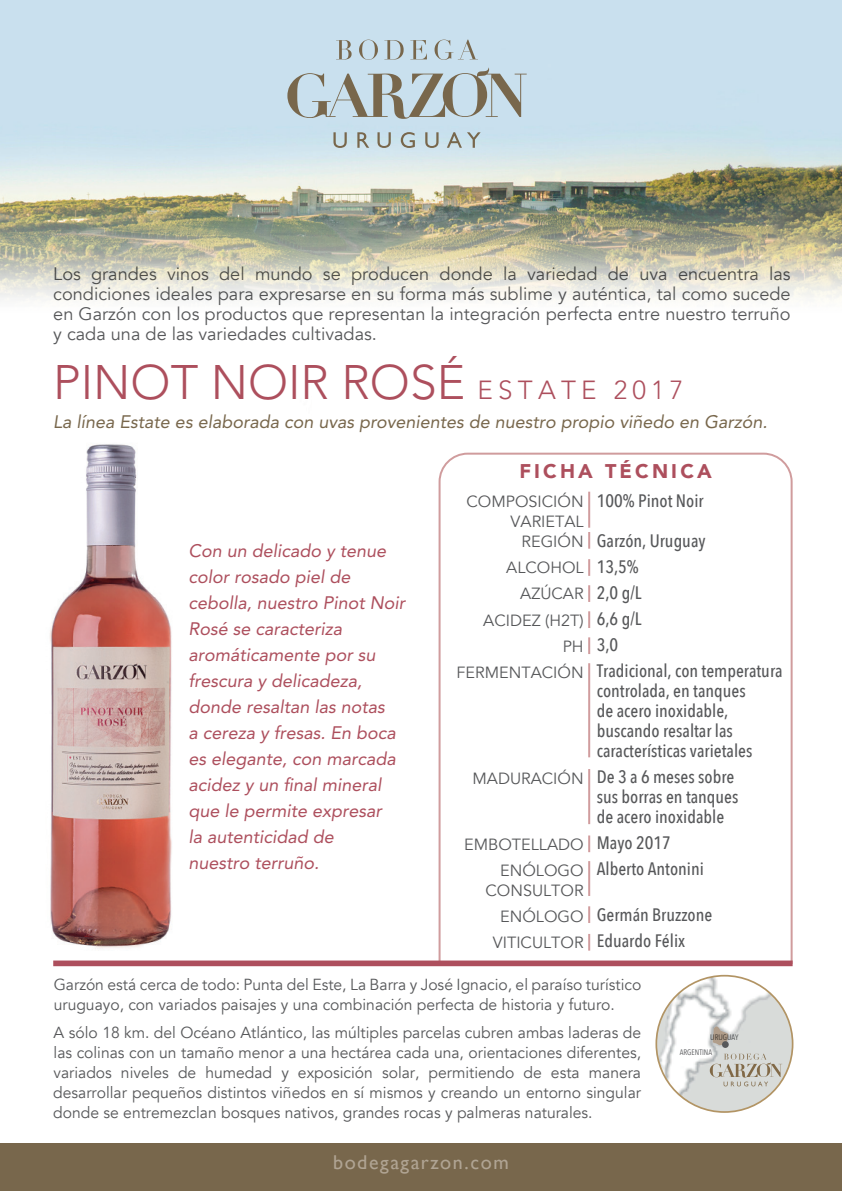
<style>
.page{position:relative;width:842px;height:1191px;background:#fff}
.page>*{position:absolute;margin:0;border:0;box-sizing:border-box;transform-origin:0 0}
.t1{font:300 48px "Avenir LT Std";color:#ad4f5d}
.t2{font:20px "Gill Sans";letter-spacing:.08em;color:#b0a493}
.t3{font:900 19.8px "Avenir";letter-spacing:.16em;color:#ad4f5d}
.t4{font:500 18px/26px "Avenir Next Condensed";color:#57585a}
.t5{font:italic 18px/26px "Avenir LT Std";color:#ad4f5d}
.t6{font:18px/20px "Avenir";color:#57585a;text-align:justify}
.t7{font:italic 18px "Avenir LT Std";color:#78674c}
.t8{font:16.2px/26px "Avenir";color:#57585a;text-align:right}
.t9{font:16px/20px "Avenir";color:#57585a}
.t10{font:8px "Avenir Next Condensed";color:#57585a}
.s1{font-size:26px}
</style>
<div class="page">
<img style="left:50px;top:444px;width:122px;height:505px">
<img style="left:0;top:0;width:842px;height:300px">
<div style="left:0;top:1143px;width:842px;height:48px;background:#78674c"></div>
<svg style="left:336px;top:40px;width:16px;height:20px"></svg>
<svg style="left:359px;top:40px;width:19px;height:20px"></svg>
<svg style="left:384px;top:40px;width:20px;height:20px"></svg>
<svg style="left:410px;top:40px;width:17px;height:19px"></svg>
<svg style="left:435px;top:40px;width:43px;height:20px"></svg>
<svg style="left:333px;top:132px;width:14px;height:16px"></svg>
<svg style="left:357px;top:132px;width:12px;height:16px"></svg>
<svg style="left:377px;top:132px;width:14px;height:16px"></svg>
<svg style="left:401px;top:132px;width:14px;height:16px"></svg>
<svg style="left:425px;top:132px;width:14px;height:16px"></svg>
<svg style="left:447px;top:132px;width:34px;height:16px"></svg>
<svg style="left:287px;top:67px;width:240px;height:52px;background:#b2bec0"></svg>
<svg style="left:439px;top:452px;width:354px;height:508px"></svg>
<hr style="left:588px;top:491px;width:2px;height:36px;background:#d09c9d">
<svg style="left:588px;top:532px;width:2px;height:16px"></svg>
<svg style="left:588px;top:559px;width:2px;height:17px"></svg>
<svg style="left:588px;top:585px;width:2px;height:17px"></svg>
<svg style="left:588px;top:611px;width:2px;height:17px"></svg>
<svg style="left:588px;top:637px;width:2px;height:17px"></svg>
<hr style="left:588px;top:769px;width:2px;height:55px;background:#d09c9d">
<svg style="left:588px;top:835px;width:2px;height:17px"></svg>
<svg style="left:588px;top:906px;width:2px;height:17px"></svg>
<svg style="left:588px;top:934px;width:2px;height:16px"></svg>
<hr style="left:588px;top:861px;width:2px;height:35px;background:#d09c9d">
<hr style="left:588px;top:663px;width:2px;height:94px;background:#d09c9d">
<div style="left:53px;top:960px;width:740px;height:6px;background:#ad4f5d"></div>
<img style="left:656px;top:975px;width:137px;height:137px;border-radius:68px">
<svg style="left:713px;top:1026px;width:15px;height:19px"></svg>
<svg style="left:710px;top:1053px;width:72px;height:33px;background:#c8c6bf"></svg>
<div style="left:722px;top:1041px;width:7px;height:7px;background:#57585a;border-radius:50%"></div>
<p class="t6" style="left:53px;top:264px;width:739px">Los grandes vinos del mundo se producen donde la variedad de uva encuentra las condiciones ideales para expresarse en su forma más sublime y auténtica, tal como sucede en Garzón con los productos que representan la integración perfecta entre nuestro terruño y cada una de las variedades cultivadas.</p>
<h1 class="t1" style="left:53px;top:354px;width:632px">PINOT NOIR ROSÉ <span class="s1">E S TAT E 2 0 1 7</span></h1>
<p class="t7" style="left:53px;top:411px;width:716px">La línea Estate es elaborada con uvas provenientes de nuestro propio viñedo en Garzón.</p>
<p class="t3" style="left:519px;top:454px;width:194px">FICHA TÉCNICA</p>
<p class="t8" style="left:466px;top:492px;width:119px;line-height:20px">COMPOSICIÓN<br>VARIETAL<br>REGIÓN</p>
<p class="t8" style="left:457px;top:555px;width:129px">ALCOHOL<br>AZÚCAR<br>ACIDEZ (H2T)<br>PH<br>FERMENTACIÓN</p>
<p class="t4" style="left:597px;top:488px;width:108px">100% Pinot Noir</p>
<p class="t4" style="left:597px;top:528px;width:187px">Garzón, Uruguay<br>13,5%<br>2,0 g/L<br>6,6 g/L<br>3,0<br>Tradicional, con temperatura</p>
<p class="t4" style="left:597px;top:681px;width:157px;line-height:20px">controlada, en tanques de acero inoxidable, buscando resaltar las características varietales</p>
<p class="t4" style="left:597px;top:767px;width:143px;line-height:20px">De 3 a 6 meses sobre sus borras en tanques de acero inoxidable</p>
<p class="t4" style="left:597px;top:830px;width:109px">Mayo 2017<br>Alberto Antonini</p>
<p class="t4" style="left:597px;top:902px;width:117px">Germán Bruzzone<br>Eduardo Félix</p>
<p class="t9" style="left:54px;top:974px;width:589px">Garzón está cerca de todo: Punta del Este, La Barra y José Ignacio, el paraíso turístico uruguayo, con variados paisajes y una combinación perfecta de historia y futuro.</p>
<p class="t9" style="left:53px;top:1022px;width:589px;text-align:justify">A sólo 18 km. del Océano Atlántico, las múltiples parcelas cubren ambas laderas de las colinas con un tamaño menor a una hectárea cada una, orientaciones diferentes, variados niveles de humedad y exposición solar, permitiendo de esta manera desarrollar pequeños distintos viñedos en sí mismos y creando un entorno singular donde se entremezclan bosques nativos, grandes rocas y palmeras naturales.</p>
<p class="t5" style="left:188px;top:538px;width:218px">Con un delicado y tenue color rosado piel de cebolla, nuestro Pinot Noir<br>Rosé se caracteriza aromáticamente por su frescura y delicadeza, donde resaltan las notas<br>a cereza y fresas. En boca es elegante, con marcada acidez y un final mineral que le permite expresar<br>la autenticidad de<br>nuestro terruño.</p>
<p class="t8" style="left:472px;top:765px;width:113px">MADURACIÓN</p>
<p class="t8" style="left:464px;top:831px;width:121px">EMBOTELLADO<br>ENÓLOGO</p>
<p class="t8" style="left:485px;top:877px;width:100px">CONSULTOR<br>ENÓLOGO<br>VITICULTOR</p>
<p class="t10" style="left:710px;top:1032px;width:30px">URUGUAY</p>
<p class="t10" style="left:680px;top:1047px;width:34px">ARGENTINA</p>
<p class="t2" style="left:333px;top:1151px;width:177px">bodegagarzon.com</p>
</div>
